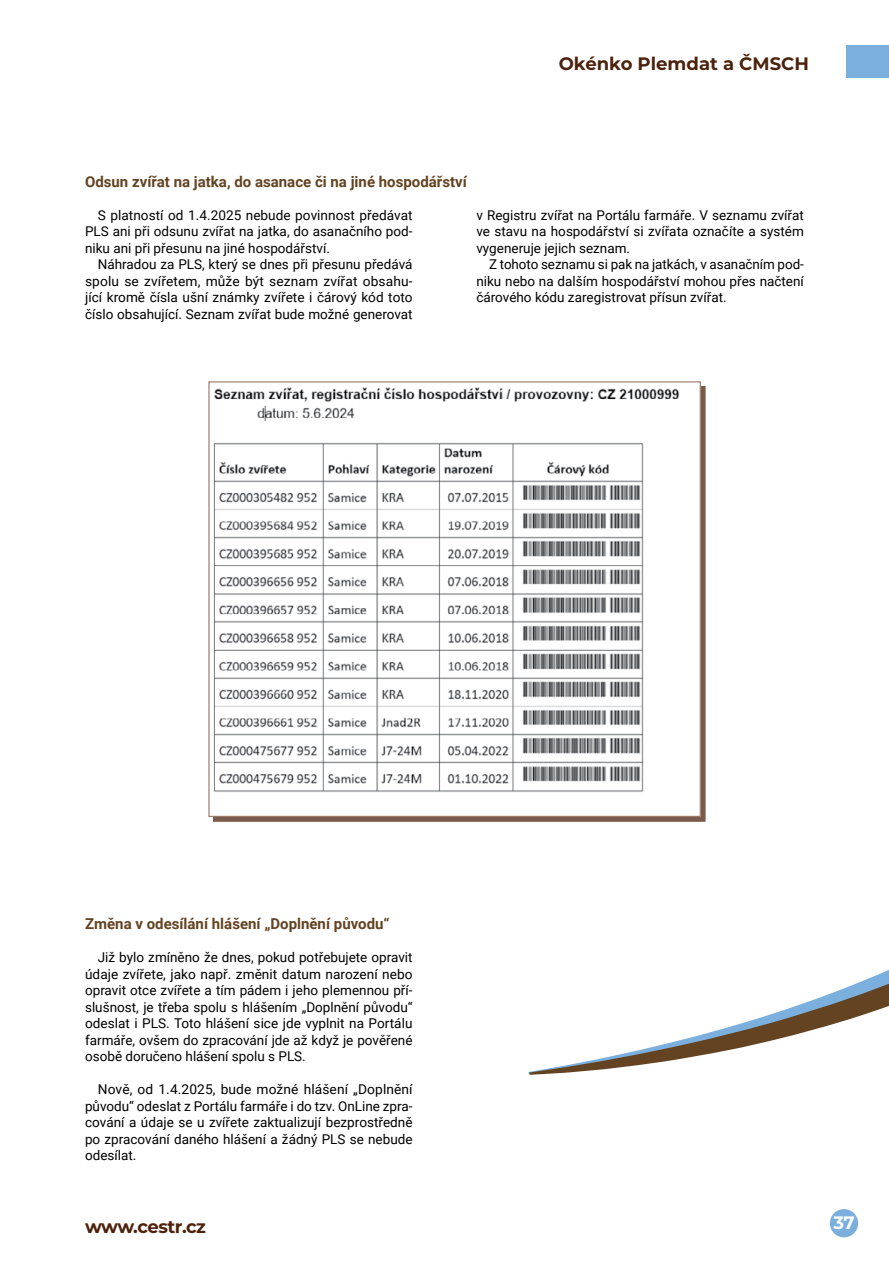
<style>
.page{position:relative;width:889px;height:1263px;background:#fff}
.page>*{position:absolute;margin:0;border:0;box-sizing:border-box;transform-origin:0 0}
.t1{font:700 18px "Montserrat";color:#4d220d}
.t2{font:700 18px "Montserrat";letter-spacing:-.03em;color:#4d220d}
.t3{font:700 18px "Montserrat";color:#fff}
.t4{font:700 15px "Roboto";color:#634321}
.t5{font:13.5px/16.5px "Roboto";color:#000;text-align:justify}
</style>
<div class="page">
<div style="left:830px;top:1209px;width:28px;height:28px;background:#7bafde;border-radius:50%"></div>
<div style="left:846px;top:45px;width:43px;height:33px;background:#7bafde"></div>
<svg style="left:529px;top:970px;width:360px;height:105px"></svg>
<div style="left:213px;top:386px;width:493px;height:436px;background:#4d220d;opacity:.75"></div>
<img style="left:213px;top:386px;width:486px;height:429px">
<h1 class="t1" style="left:559px;top:51px;width:252px">Okénko Plemdat a ČMSCH</h1>
<p class="t4" style="left:85px;top:171px;width:383px">Odsun zvířat na jatka, do asanace či na jiné hospodářství</p>
<p class="t5" style="left:85px;top:206px;width:329px;text-indent:13px">S platností od 1.4.2025 nebude povinnost předávat PLS ani při odsunu zvířat na jatka, do asanačního pod&shy;niku ani při přesunu na jiné hospodářství.</p>
<p class="t5" style="left:85px;top:256px;width:329px;text-indent:13px">Náhradou za PLS, který se dnes při přesunu předává spolu se zvířetem, může být seznam zvířat obsahu&shy;jící kromě čísla ušní známky zvířete i čárový kód toto číslo obsahující. Seznam zvířat bude možné generovat</p>
<p class="t5" style="left:476px;top:206px;width:329px">v Registru zvířat na Portálu farmáře. V seznamu zvířat ve stavu na hospodářství si zvířata označíte a systém vygeneruje jejich seznam.</p>
<p class="t5" style="left:476px;top:256px;width:329px;text-indent:13px">Z tohoto seznamu si pak na jatkách, v asanačním pod&shy;niku nebo na dalším hospodářství mohou přes načtení čárového kódu zaregistrovat přísun zvířat.</p>
<p class="t4" style="left:85px;top:913px;width:306px">Změna v odesílání hlášení „Doplnění původu“</p>
<p class="t5" style="left:85px;top:949px;width:329px;text-indent:13px">Již bylo zmíněno že dnes, pokud potřebujete opravit údaje zvířete, jako např. změnit datum narození nebo opravit otce zvířete a tím pádem i jeho plemennou pří&shy;slušnost, je třeba spolu s hlášením „Doplnění původu“ odeslat i PLS. Toto hlášení sice jde vyplnit na Portálu farmáře, ovšem do zpracování jde až když je pověřené osobě doručeno hlášení spolu s PLS.</p>
<p class="t5" style="left:85px;top:1081px;width:329px;text-indent:13px">Nově, od 1.4.2025, bude možné hlášení „Doplnění původu“ odeslat z Portálu farmáře i do tzv. OnLine zpra&shy;cování a údaje se u zvířete zaktualizují bezprostředně po zpracování daného hlášení a žádný PLS se nebude odesílat.</p>
<h1 class="t2" style="left:85px;top:1213px;width:122px">www.cestr.cz</h1>
<h1 class="t3" style="left:833px;top:1210px;width:23px">37</h1>
</div>
